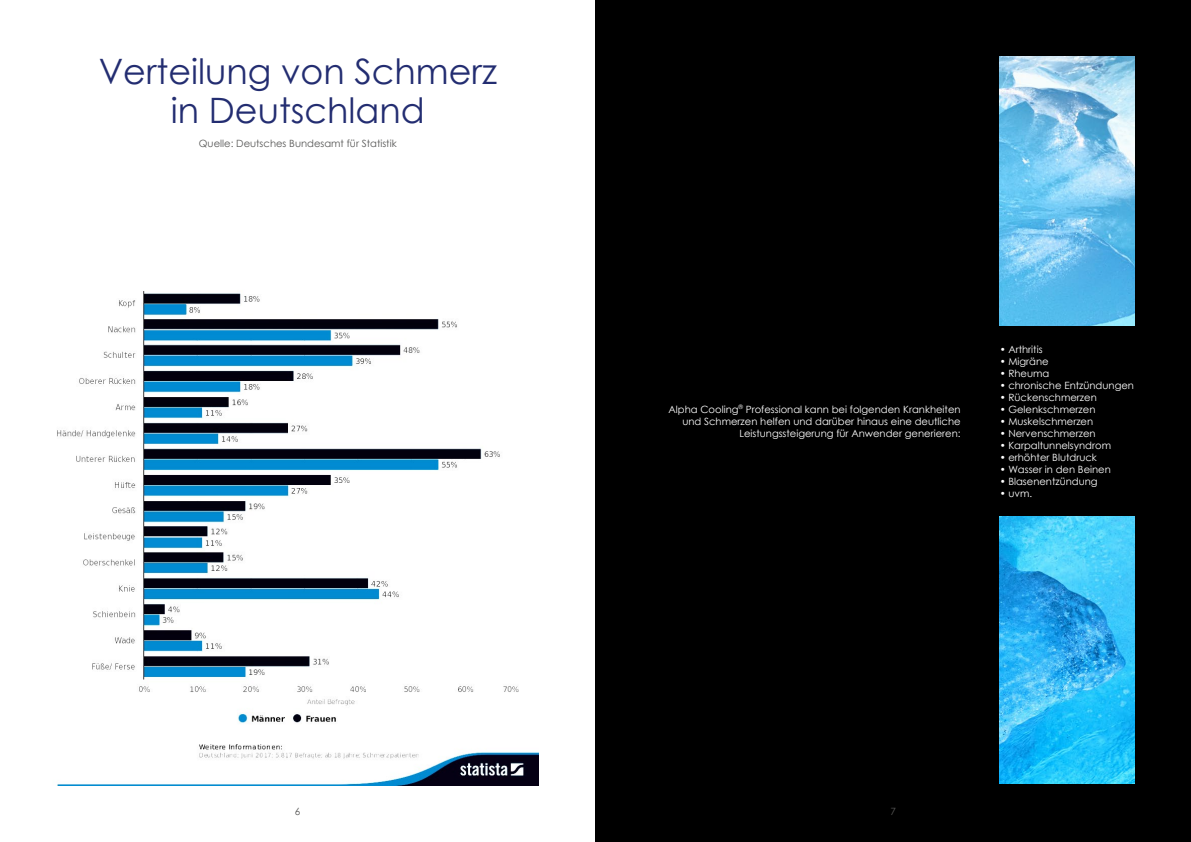
<style>
.page{position:relative;width:1191px;height:842px;background:#fff}
.page>*{position:absolute;margin:0;border:0;box-sizing:border-box;transform-origin:0 0}
.t1{font:35px/39px "Century Gothic";color:#232d71;text-align:center}
.t2{font:10px/12px "Century Gothic";color:#fff;text-align:right}
.t3{font:10px "Century Gothic";color:#575756}
</style>
<div class="page">
<div style="left:595px;top:0;width:596px;height:842px;background:#000"></div>
<img style="left:57px;top:291px;width:482px;height:494px">
<div style="left:43px;top:713px;width:98px;height:58px;background:#fff"></div>
<img style="left:999px;top:57px;width:135px;height:727px">
<div style="left:984px;top:326px;width:158px;height:190px;background:#000"></div>
<h1 class="t1" style="left:99px;top:51px;width:400px">Verteilung von Schmerz in Deutschland</h1>
<p class="t3" style="left:199px;top:136px;width:199px">Quelle: Deutsches Bundesamt für Statistik</p>
<p class="t2" style="left:668px;top:403px;width:293px">Alpha Cooling<sup>®</sup> Professional kann bei folgenden Krankheiten und Schmerzen helfen und darüber hinaus eine deutliche<br>Leistungssteigerung für Anwender generieren:</p>
<p class="t2" style="left:999px;top:343px;width:44px">• Arthritis</p>
<p class="t2" style="left:999px;top:355px;width:50px">• Migräne</p>
<p class="t2" style="left:999px;top:367px;width:51px">• Rheuma</p>
<p class="t2" style="left:999px;top:379px;width:136px">• chronische Entzündungen</p>
<p class="t2" style="left:999px;top:391px;width:98px">• Rückenschmerzen</p>
<p class="t2" style="left:999px;top:403px;width:97px">• Gelenkschmerzen</p>
<p class="t2" style="left:999px;top:415px;width:95px">• Muskelschmerzen</p>
<p class="t2" style="left:999px;top:427px;width:97px">• Nervenschmerzen</p>
<p class="t2" style="left:999px;top:439px;width:113px">• Karpaltunnelsyndrom</p>
<p class="t2" style="left:999px;top:451px;width:99px">• erhöhter Blutdruck</p>
<p class="t2" style="left:999px;top:463px;width:113px">• Wasser in den Beinen</p>
<p class="t2" style="left:999px;top:475px;width:99px">• Blasenentzündung</p>
<p class="t2" style="left:999px;top:487px;width:34px">• uvm.</p>
<p class="t3" style="left:295px;top:805px;width:7px">6</p>
<p class="t3" style="left:890px;top:805px;width:7px">7</p>
</div>
